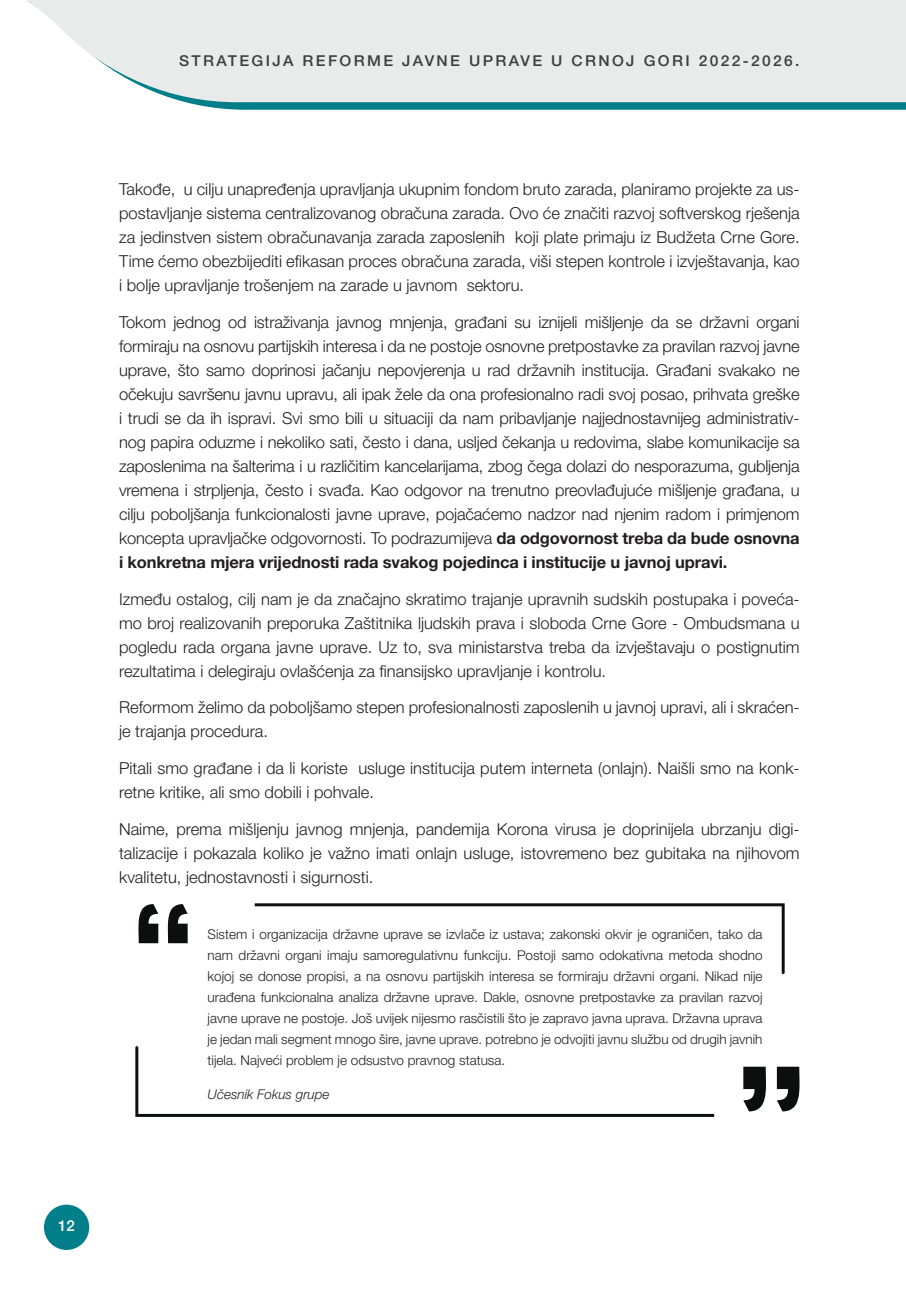
<style>
.page{position:relative;width:906px;height:1289px;background:#fff}
.page>*{position:absolute;margin:0;border:0;box-sizing:border-box;transform-origin:0 0}
.t1{font:300 16.5px/24px "Helvetica Neue LT Pro";color:#231f20;text-align:justify}
.t2{font:500 15px "Helvetica Neue LT Pro";letter-spacing:.15em;color:#3e3e3f;scale:1.04 1}
.t3{font:500 15px "Helvetica Neue";color:#fff}
.t4{font:300 13.5px/21px "Helvetica Neue LT Pro";color:#231f20;text-align:justify}
.t5{font:italic 300 13.5px "Helvetica Neue LT Pro";color:#231f20}
.s1{font-weight:700}
</style>
<div class="page">
<svg style="left:185px;top:102px;width:721px;height:8px;background:#158892"></svg>
<div style="left:44px;top:1204px;width:45px;height:45px;background:#007e89;border-radius:50%"></div>
<svg style="left:27px;top:0;width:878px;height:102px;background:#e9ebeb"></svg>
<svg style="left:905px;top:0;width:1px;height:102px"></svg>
<svg style="left:743px;top:1066px;width:56px;height:45px"></svg>
<svg style="left:138px;top:904px;width:50px;height:39px"></svg>
<svg style="left:135px;top:1046px;width:579px;height:70px"></svg>
<svg style="left:255px;top:903px;width:529px;height:71px"></svg>
<p class="t2" style="left:179px;top:52px;width:598px">STRATEGIJA REFORME JAVNE UPRAVE U CRNOJ GORI 2022-2026.</p>
<p class="t1" style="left:119px;top:176px;width:682px">Takođe, u cilju unapređenja upravljanja ukupnim fondom bruto zarada, planiramo projekte za us&shy;postavljanje sistema centralizovanog obračuna zarada. Ovo će značiti razvoj softverskog rješenja za jedinstven sistem obračunavanja zarada zaposlenih koji plate primaju iz Budžeta Crne Gore.<br>Time ćemo obezbijediti efikasan proces obračuna zarada, viši stepen kontrole i izvještavanja, kao i bolje upravljanje trošenjem na zarade u javnom sektoru.</p>
<p class="t1" style="left:119px;top:309px;width:682px">Tokom jednog od istraživanja javnog mnjenja, građani su iznijeli mišljenje da se državni organi formiraju na osnovu partijskih interesa i da ne postoje osnovne pretpostavke za pravilan razvoj javne uprave, što samo doprinosi jačanju nepovjerenja u rad državnih institucija. Građani svakako ne očekuju savršenu javnu upravu, ali ipak žele da ona profesionalno radi svoj posao, prihvata greške i trudi se da ih ispravi. Svi smo bili u situaciji da nam pribavljanje najjednostavnijeg administrativ&shy;nog papira oduzme i nekoliko sati, često i dana, usljed čekanja u redovima, slabe komunikacije sa zaposlenima na šalterima i u različitim kancelarijama, zbog čega dolazi do nesporazuma, gubljenja vremena i strpljenja, često i svađa. Kao odgovor na trenutno preovlađujuće mišljenje građana, u cilju poboljšanja funkcionalosti javne uprave, pojačaćemo nadzor nad njenim radom i primjenom koncepta upravljačke odgovornosti. To podrazumijeva <span class="s1">da odgovornost treba da bude osnovna i konkretna mjera vrijednosti rada svakog pojedinca i institucije u javnoj upravi.</span></p>
<p class="t1" style="left:119px;top:586px;width:682px">Između ostalog, cilj nam je da značajno skratimo trajanje upravnih sudskih postupaka i poveća&shy;mo broj realizovanih preporuka Zaštitnika ljudskih prava i sloboda Crne Gore - Ombudsmana u pogledu rada organa javne uprave. Uz to, sva ministarstva treba da izvještavaju o postignutim rezultatima i delegiraju ovlašćenja za finansijsko upravljanje i kontrolu.</p>
<p class="t1" style="left:119px;top:695px;width:682px">Reformom želimo da poboljšamo stepen profesionalnosti zaposlenih u javnoj upravi, ali i skraćen&shy;je trajanja procedura.</p>
<p class="t1" style="left:119px;top:756px;width:682px">Pitali smo građane i da li koriste usluge institucija putem interneta (onlajn). Naišli smo na konk&shy;retne kritike, ali smo dobili i pohvale.</p>
<p class="t1" style="left:119px;top:816px;width:682px">Naime, prema mišljenju javnog mnjenja, pandemija Korona virusa je doprinijela ubrzanju digi&shy;talizacije i pokazala koliko je važno imati onlajn usluge, istovremeno bez gubitaka na njihovom kvalitetu, jednostavnosti i sigurnosti.</p>
<p class="t4" style="left:207px;top:923px;width:556px">Sistem i organizacija državne uprave se izvlače iz ustava; zakonski okvir je ograničen, tako da nam državni organi imaju samoregulativnu funkciju. Postoji samo odokativna metoda shodno kojoj se donose propisi, a na osnovu partijskih interesa se formiraju državni organi. Nikad nije urađena funkcionalna analiza državne uprave. Dakle, osnovne pretpostavke za pravilan razvoj javne uprave ne postoje. Još uvijek nijesmo rasčistili što je zapravo javna uprava. Državna uprava je jedan mali segment mnogo šire, javne uprave. potrebno je odvojiti javnu službu od drugih javnih tijela. Najveći problem je odsustvo pravnog statusa.</p>
<p class="t5" style="left:207px;top:1085px;width:124px">Učesnik Fokus grupe</p>
<p class="t3" style="left:58px;top:1213px;width:18px">12</p>
</div>
